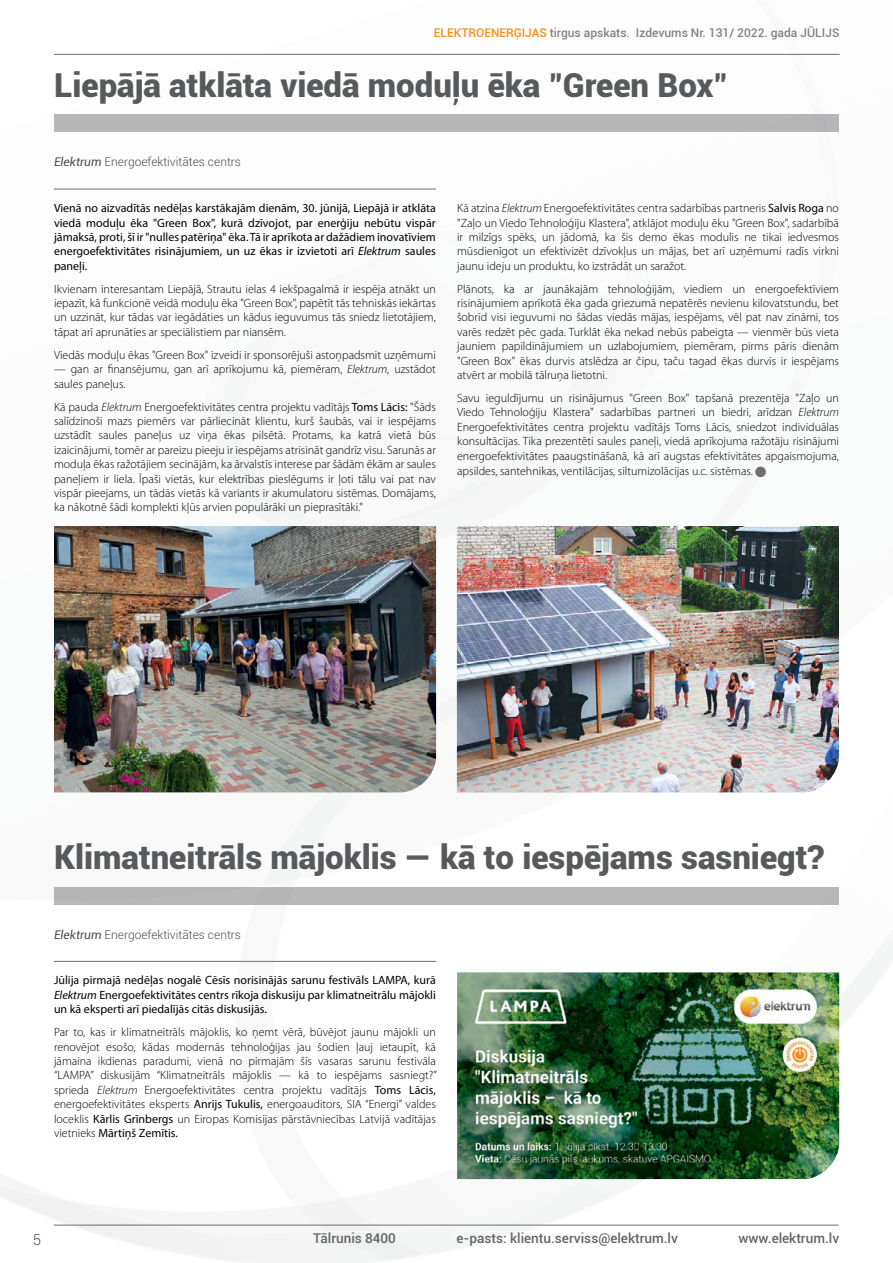
<style>
.page{position:relative;width:893px;height:1263px;background:#fff}
.page>*{position:absolute;margin:0;border:0;box-sizing:border-box;transform-origin:0 0}
.t1{font:900 33px "Roboto";color:#58595b}
.t2{font:300 15px "Roboto";color:#4d4d4f}
.t3{font:500 13.5px "Roboto";color:#636466}
.t4{font:300 12px/14.4px "Myriad Pro";color:#000;text-align:justify}
.t5{font:12px/14.4px "Myriad Pro";color:#000;text-align:justify}
.t6{font:300 12px "Roboto";color:#4d4d4f}
.t7{font:500 12px "Roboto";color:#808285}
.s1{color:#f78d1e}
.s2{font-weight:400;font-style:italic}
.s3{font-style:italic}
.s4{font-weight:400}
.s5{color:#6d6e71}
</style>
<div class="page">
<img style="left:436px;top:549px;width:21px;height:142px">
<img style="left:436px;top:691px;width:1px;height:12px">
<img style="left:443px;top:680px;width:14px;height:23px">
<img style="left:203px;top:227px;width:372px;height:255px">
<img style="left:215px;top:241px;width:241px;height:285px">
<svg style="left:54px;top:792px;width:290px;height:66px"></svg>
<img style="left:388px;top:858px;width:505px;height:396px">
<hr style="left:54px;top:54px;width:785px;height:1px;background:#6d6e71">
<hr style="left:54px;top:1225px;width:784px;height:1px;background:#6d6e71">
<div style="left:54px;top:115px;width:785px;height:17px;background:#b7b7b8"></div>
<hr style="left:54px;top:189px;width:382px;height:1px;background:#6d6e71">
<div style="left:54px;top:887px;width:785px;height:17px;background:#b8b8b9"></div>
<hr style="left:54px;top:961px;width:382px;height:1px;background:#6d6e71">
<img style="left:457px;top:972px;width:382px;height:207px">
<img style="left:54px;top:526px;width:382px;height:266px">
<img style="left:457px;top:526px;width:382px;height:266px">
<p class="t7" style="left:434px;top:24px;width:407px"><span class="s1">ELEKTROENERĢIJAS</span> tirgus apskats. Izdevums Nr. 131/ 2022. gada JŪLIJS</p>
<h1 class="t1" style="left:54px;top:62px;width:675px">Liepājā atklāta viedā moduļu ēka "Green Box"</h1>
<p class="t6" style="left:54px;top:154px;width:189px"><span class="s2">Elektrum</span> Energoefektivitātes centrs</p>
<p class="t5" style="left:54px;top:201px;width:383px">Vienā no aizvadītās nedēļas karstākajām dienām, 30. jūnijā, Liepājā ir atklāta viedā moduļu ēka "Green Box", kurā dzīvojot, par enerģiju nebūtu vispār jāmaksā, proti, šī ir "nulles patēriņa" ēka. Tā ir aprīkota ar dažādiem inovatīviem energoefektivitātes risinājumiem, un uz ēkas ir izvietoti arī <span class="s3">Elektrum</span> saules paneļi.</p>
<p class="t4" style="left:54px;top:281px;width:383px">Ikvienam interesantam Liepājā, Strautu ielas 4 iekšpagalmā ir iespēja atnākt un iepazīt, kā funkcionē veidā moduļu ēka "Green Box", papētīt tās tehniskās iekārtas un uzzināt, kur tādas var iegādāties un kādus ieguvumus tās sniedz lietotājiem, tāpat arī aprunāties ar speciālistiem par niansēm.</p>
<p class="t4" style="left:54px;top:347px;width:383px">Viedās moduļu ēkas "Green Box" izveidi ir sponsorējuši astoņpadsmit uzņēmumi</p>
<p class="t4" style="left:54px;top:362px;width:383px">— gan ar finansējumu, gan arī aprīkojumu kā, piemēram, <span class="s3">Elektrum,</span> uzstādot saules paneļus.</p>
<p class="t4" style="left:54px;top:399px;width:383px">Kā pauda <span class="s3">Elektrum</span> Energoefektivitātes centra projektu vadītājs <span class="s4">Toms Lācis:</span> "Šāds salīdzinoši mazs piemērs var pārliecināt klientu, kurš šaubās, vai ir iespējams uzstādīt saules paneļus uz viņa ēkas pilsētā. Protams, ka katrā vietā būs izaicinājumi, tomēr ar pareizu pieeju ir iespējams atrisināt gandrīz visu. Sarunās ar moduļa ēkas ražotājiem secinājām, ka ārvalstīs interese par šādām ēkām ar saules paneļiem ir liela. Īpaši vietās, kur elektrības pieslēgums ir ļoti tālu vai pat nav vispār pieejams, un tādās vietās kā variants ir akumulatoru sistēmas. Domājams, ka nākotnē šādi komplekti kļūs arvien populārāki un pieprasītāki."</p>
<p class="t4" style="left:457px;top:201px;width:383px">Kā atzina <span class="s3">Elektrum</span> Energoefektivitātes centra sadarbības partneris <span class="s4">Salvis Roga</span> no "Zaļo un Viedo Tehnoloģiju Klastera", atklājot moduļu ēku "Green Box", sadarbībā ir milzīgs spēks, un jādomā, ka šis demo ēkas modulis ne tikai iedvesmos mūsdienīgot un efektivizēt dzīvokļus un mājas, bet arī uzņēmumi radīs virkni jaunu ideju un produktu, ko izstrādāt un saražot.</p>
<p class="t4" style="left:457px;top:281px;width:383px">Plānots, ka ar jaunākajām tehnoloģijām, viediem un energoefektīviem risinājumiem aprīkotā ēka gada griezumā nepatērēs nevienu kilovatstundu, bet šobrīd visi ieguvumi no šādas viedās mājas, iespējams, vēl pat nav zināmi, tos varēs redzēt pēc gada. Turklāt ēka nekad nebūs pabeigta — vienmēr būs vieta jauniem papildinājumiem un uzlabojumiem, piemēram, pirms pāris dienām "Green Box" ēkas durvis atslēdza ar čipu, taču tagad ēkas durvis ir iespējams atvērt ar mobilā tālruņa lietotni.</p>
<p class="t4" style="left:457px;top:391px;width:383px">Savu ieguldījumu un risinājumus "Green Box" tapšanā prezentēja "Zaļo un Viedo Tehnoloģiju Klastera" sadarbības partneri un biedri, arīdzan <span class="s3">Elektrum </span>Energoefektivitātes centra projektu vadītājs Toms Lācis, sniedzot individuālas konsultācijas. Tika prezentēti saules paneļi, viedā aprīkojuma ražotāju risinājumi energoefektivitātes paaugstināšanā, kā arī augstas efektivitātes apgaismojuma, apsildes, santehnikas, ventilācijas, siltumizolācijas u.c. sistēmas. <span class="s5">■</span></p>
<h1 class="t1" style="left:54px;top:834px;width:772px">Klimatneitrāls mājoklis — kā to iespējams sasniegt?</h1>
<p class="t6" style="left:54px;top:926px;width:189px"><span class="s2">Elektrum</span> Energoefektivitātes centrs</p>
<p class="t5" style="left:54px;top:973px;width:383px">Jūlija pirmajā nedēļas nogalē Cēsīs norisinājās sarunu festivāls LAMPA, kurā <span class="s3">Elektrum</span> Energoefektivitātes centrs rīkoja diskusiju par klimatneitrālu mājokli un kā eksperti arī piedalījās citās diskusijās.</p>
<p class="t4" style="left:54px;top:1025px;width:385px">Par to, kas ir klimatneitrāls mājoklis, ko ņemt vērā, būvējot jaunu mājokli un renovējot esošo, kādas modernās tehnoloģijas jau šodien ļauj ietaupīt, kā jāmaina ikdienas paradumi, vienā no pirmajām šīs vasaras sarunu festivāla “LAMPA” diskusijām “Klimatneitrāls mājoklis — kā to iespējams sasniegt?” sprieda <span class="s3">Elektrum</span> Energoefektivitātes centra projektu vadītājs <span class="s4">Toms Lācis, </span>energoefektivitātes eksperts <span class="s4">Anrijs Tukulis,</span> energoauditors, SIA “Energi” valdes loceklis <span class="s4">Kārlis Grīnbergs</span> un Eiropas Komisijas pārstāvniecības Latvijā vadītājas vietnieks <span class="s4">Mārtiņš Zemītis.</span></p>
<p class="t2" style="left:33px;top:1230px;width:10px">5</p>
<p class="t3" style="left:313px;top:1229px;width:84px">Tālrunis 8400</p>
<p class="t3" style="left:456px;top:1229px;width:223px">e-pasts: klientu.serviss@elektrum.lv</p>
<p class="t3" style="left:738px;top:1229px;width:102px">www.elektrum.lv</p>
</div>
